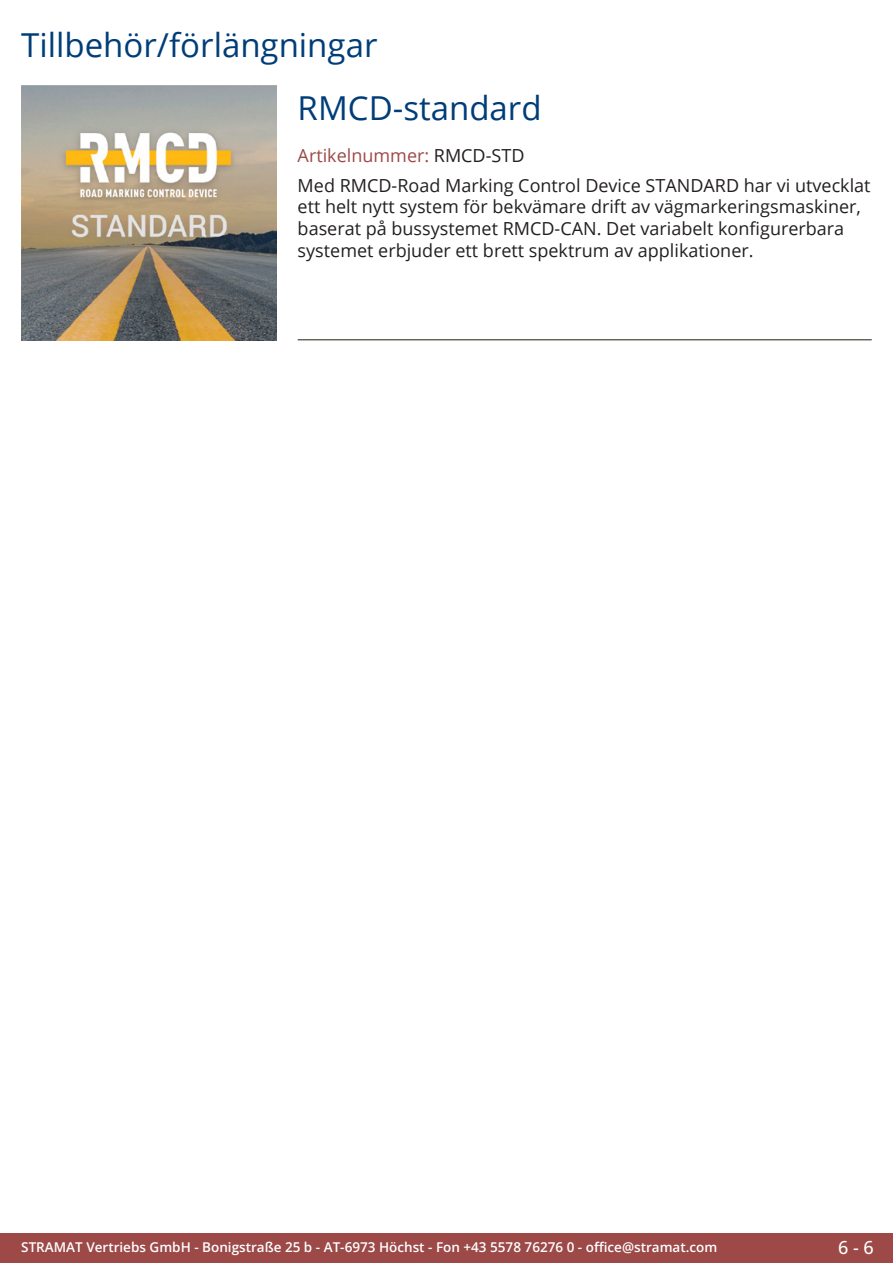
<style>
.page{position:relative;width:893px;height:1263px;background:#fff}
.page>*{position:absolute;margin:0;border:0;box-sizing:border-box;transform-origin:0 0}
.RastTitel{font:33px "Open Sans";color:#003d78}
.Produkttitel{font:33px "Open Sans";color:#003d78}
.Beschreibung_Text{font:18px/21.6px "Open Sans";color:#231f20}
.TechDaten_Überschrif{font:18px "Open Sans";color:#9c4948}
.t1{font:500 18px "Open Sans";color:#fff}
.t2{font:600 13.5px "Open Sans";color:#fff}
.s1{color:#231f20}
</style>
<div class="page">
<div style="left:0;top:1233px;width:893px;height:30px;background:#9c4948"></div>
<hr style="left:298px;top:340px;width:574px;height:1px;background:#201d08">
<img style="left:21px;top:85px;width:255px;height:255px">
<p class="RastTitel" style="left:21px;top:22px;width:358px">Tillbehör/förlängningar</p>
<p class="Produkttitel" style="left:298px;top:86px;width:245px">RMCD-standard</p>
<p class="TechDaten_Überschrif" style="left:298px;top:143px;width:228px">Artikelnummer: <span class="s1">RMCD-STD</span></p>
<p class="Beschreibung_Text" style="left:298px;top:174px;width:574px">Med RMCD-Road Marking Control Device STANDARD har vi utvecklat ett helt nytt system för bekvämare drift av vägmarkeringsmaskiner, baserat på bussystemet RMCD-CAN. Det variabelt konfigurerbara systemet erbjuder ett brett spektrum av applikationer.</p>
<p class="t2" style="left:21px;top:1238px;width:698px">STRAMAT Vertriebs GmbH - Bonigstraße 25 b - AT-6973 Höchst - Fon +43 5578 76276 0 - office@stramat.com</p>
<p class="t1" style="left:838px;top:1234px;width:37px">6 - 6</p>
</div>
